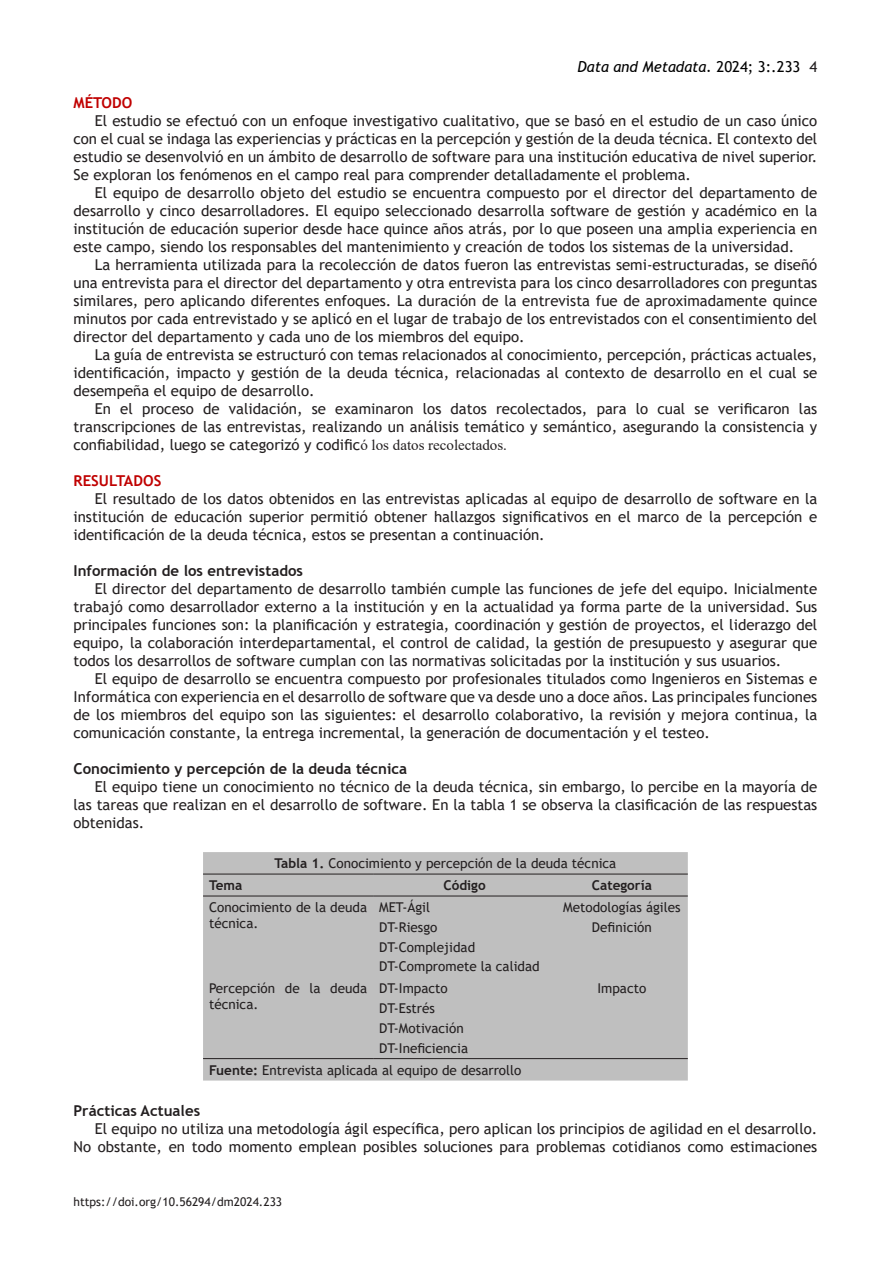
<style>
.page{position:relative;width:893px;height:1263px;background:#fff}
.page>*{position:absolute;margin:0;border:0;box-sizing:border-box;transform-origin:0 0}
.t1{font:15px/18px "Trebuchet MS";color:#231f20;text-align:justify}
.t2{font:700 15px "Trebuchet MS";color:#231f20}
.t3{font:italic 15px "Trebuchet MS";color:#000}
.t4{font:700 15px "Trebuchet MS";color:#c00000}
.t5{font:13.5px/15.5px "Trebuchet MS";color:#231f20}
.t6{font:700 13.5px "Trebuchet MS";color:#231f20}
.t7{font:12px "Trebuchet MS";color:#231f20}
.s1{font-style:normal}
.s2{font-style:normal;color:#231f20}
.s3{font-family:"Times New Roman"}
.s4{font-weight:700}
</style>
<div class="page">
<div style="left:203px;top:852px;width:485px;height:228px;background:#bfbfbf"></div>
<hr style="left:203px;top:874px;width:170px;height:1px;background:#231f20">
<hr style="left:373px;top:874px;width:183px;height:1px;background:#231f20">
<hr style="left:556px;top:874px;width:132px;height:1px;background:#231f20">
<hr style="left:203px;top:896px;width:170px;height:1px;background:#231f20">
<hr style="left:373px;top:896px;width:183px;height:1px;background:#231f20">
<hr style="left:556px;top:896px;width:132px;height:1px;background:#231f20">
<hr style="left:373px;top:1058px;width:183px;height:1px;background:#231f20">
<hr style="left:556px;top:1058px;width:132px;height:1px;background:#231f20">
<hr style="left:203px;top:1058px;width:170px;height:1px;background:#231f20">
<p class="t3" style="left:578px;top:58px;width:241px">Data and Metadata. <span class="s1">2024; 3:.233</span> <span class="s2">4</span></p>
<p class="t4" style="left:74px;top:93px;width:60px">MÉTODO</p>
<p class="t1" style="left:74px;top:112px;width:745px;text-indent:21px">El estudio se efectuó con un enfoque investigativo cualitativo, que se basó en el estudio de un caso único con el cual se indaga las experiencias y prácticas en la percepción y gestión de la deuda técnica. El contexto del estudio se desenvolvió en un ámbito de desarrollo de software para una institución educativa de nivel superior.<br>Se exploran los fenómenos en el campo real para comprender detalladamente el problema.</p>
<p class="t1" style="left:74px;top:184px;width:745px;text-indent:21px">El equipo de desarrollo objeto del estudio se encuentra compuesto por el director del departamento de desarrollo y cinco desarrolladores. El equipo seleccionado desarrolla software de gestión y académico en la institución de educación superior desde hace quince años atrás, por lo que poseen una amplia experiencia en este campo, siendo los responsables del mantenimiento y creación de todos los sistemas de la universidad.</p>
<p class="t1" style="left:74px;top:256px;width:745px;text-indent:21px">La herramienta utilizada para la recolección de datos fueron las entrevistas semi-estructuradas, se diseñó una entrevista para el director del departamento y otra entrevista para los cinco desarrolladores con preguntas similares, pero aplicando diferentes enfoques. La duración de la entrevista fue de aproximadamente quince minutos por cada entrevistado y se aplicó en el lugar de trabajo de los entrevistados con el consentimiento del director del departamento y cada uno de los miembros del equipo.</p>
<p class="t1" style="left:74px;top:346px;width:745px;text-indent:21px">La guía de entrevista se estructuró con temas relacionados al conocimiento, percepción, prácticas actuales, identificación, impacto y gestión de la deuda técnica, relacionadas al contexto de desarrollo en el cual se desempeña el equipo de desarrollo.</p>
<p class="t1" style="left:74px;top:400px;width:745px;text-indent:21px">En el proceso de validación, se examinaron los datos recolectados, para lo cual se verificaron las transcripciones de las entrevistas, realizando un análisis temático y semántico, asegurando la consistencia y confiabilidad, luego se categorizó y codific<span class="s3">ó los datos recolectados.</span></p>
<p class="t4" style="left:74px;top:471px;width:89px">RESULTADOS</p>
<p class="t1" style="left:74px;top:490px;width:745px;text-indent:21px">El resultado de los datos obtenidos en las entrevistas aplicadas al equipo de desarrollo de software en la institución de educación superior permitió obtener hallazgos significativos en el marco de la percepción e identificación de la deuda técnica, estos se presentan a continuación.</p>
<p class="t2" style="left:74px;top:561px;width:231px">Información de los entrevistados</p>
<p class="t1" style="left:74px;top:580px;width:745px;text-indent:21px">El director del departamento de desarrollo también cumple las funciones de jefe del equipo. Inicialmente trabajó como desarrollador externo a la institución y en la actualidad ya forma parte de la universidad. Sus principales funciones son: la planificación y estrategia, coordinación y gestión de proyectos, el liderazgo del equipo, la colaboración interdepartamental, el control de calidad, la gestión de presupuesto y asegurar que todos los desarrollos de software cumplan con las normativas solicitadas por la institución y sus usuarios.</p>
<p class="t1" style="left:74px;top:670px;width:745px;text-indent:21px">El equipo de desarrollo se encuentra compuesto por profesionales titulados como Ingenieros en Sistemas e Informática con experiencia en el desarrollo de software que va desde uno a doce años. Las principales funciones de los miembros del equipo son las siguientes: el desarrollo colaborativo, la revisión y mejora continua, la comunicación constante, la entrega incremental, la generación de documentación y el testeo.</p>
<p class="t2" style="left:74px;top:759px;width:335px">Conocimiento y percepción de la deuda técnica</p>
<p class="t1" style="left:74px;top:778px;width:745px;text-indent:21px">El equipo tiene un conocimiento no técnico de la deuda técnica, sin embargo, lo percibe en la mayoría de las tareas que realizan en el desarrollo de software. En la tabla 1 se observa la clasificación de las respuestas obtenidas.</p>
<p class="t5" style="left:274px;top:855px;width:343px"><span class="s4">Tabla 1.</span> Conocimiento y percepción de la deuda técnica</p>
<p class="t6" style="left:209px;top:877px;width:35px">Tema</p>
<p class="t6" style="left:443px;top:877px;width:44px">Código</p>
<p class="t6" style="left:592px;top:877px;width:61px">Categoría</p>
<p class="t5" style="left:209px;top:899px;width:160px">Conocimiento de la deuda técnica.</p>
<p class="t5" style="left:379px;top:899px;width:52px">MET-Ágil</p>
<p class="t5" style="left:563px;top:899px;width:119px">Metodologías ágiles</p>
<p class="t5" style="left:592px;top:919px;width:61px">Definición</p>
<p class="t5" style="left:379px;top:919px;width:60px">DT-Riesgo</p>
<p class="t5" style="left:379px;top:939px;width:98px">DT-Complejidad</p>
<p class="t5" style="left:379px;top:959px;width:162px">DT-Compromete la calidad</p>
<p class="t5" style="left:209px;top:981px;width:160px">Percepción de la deuda técnica.</p>
<p class="t5" style="left:379px;top:981px;width:70px">DT-Impacto</p>
<p class="t5" style="left:379px;top:1000px;width:57px">DT-Estrés</p>
<p class="t5" style="left:379px;top:1020px;width:86px">DT-Motivación</p>
<p class="t5" style="left:379px;top:1040px;width:90px">DT-Ineficiencia</p>
<p class="t5" style="left:209px;top:1062px;width:314px"><span class="s4">Fuente:</span> Entrevista aplicada al equipo de desarrollo</p>
<p class="t5" style="left:597px;top:981px;width:50px">Impacto</p>
<p class="t2" style="left:74px;top:1101px;width:128px">Prácticas Actuales</p>
<p class="t1" style="left:74px;top:1120px;width:745px;text-align:right">El equipo no utiliza una metodología ágil específica, pero aplican los principios de agilidad en el desarrollo.<br>No obstante, en todo momento emplean posibles soluciones para problemas cotidianos como estimaciones</p>
<p class="t7" style="left:74px;top:1194px;width:210px">https://doi.org/10.56294/dm2024.233</p>
</div>
